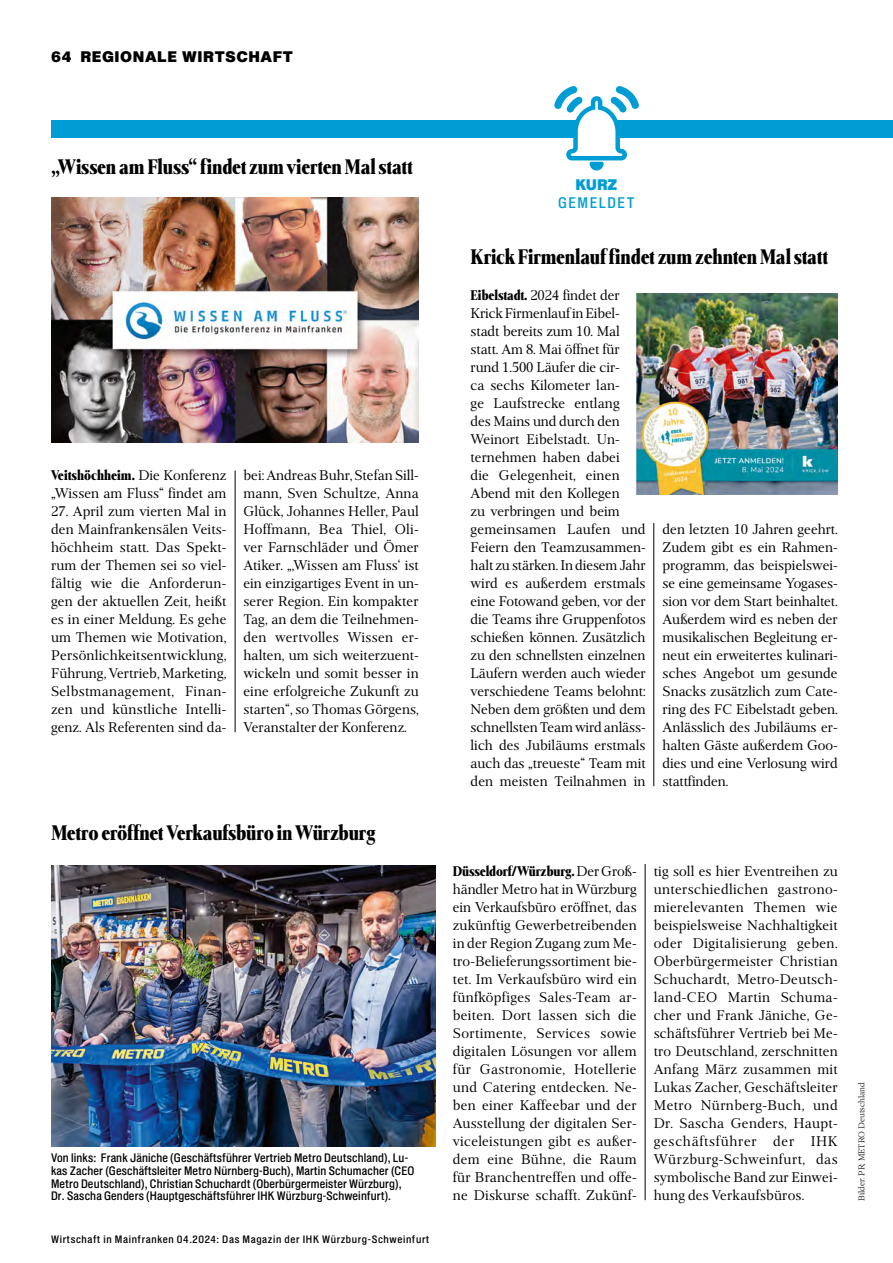
<style>
.page{position:relative;width:893px;height:1263px;background:#fff}
.page>*{position:absolute;margin:0;border:0;box-sizing:border-box;transform-origin:0 0}
.WiM_Head_kurz_gemeld{font:800 22.5px "Frontis Condensed";letter-spacing:-.01em;color:#000;scale:.96 1}
.WiM_Gtx_OHNE_Einzug{font:15px/18px "Frontis";letter-spacing:-.005em;color:#000;text-align:justify}
.t1{font:15px "Shapiro Pro 96 Super";letter-spacing:.04em;color:#000}
.WiM_Interview_Antwor{font:15px "Shapiro Pro 52 Middle";letter-spacing:.1em;color:#009dd4}
.WiM_Interview_Antwor-2{font:15px "Shapiro Pro 96 Super";color:#009dd4}
.WiM_BU{font:12px/12.8px "Shapiro Pro 52 Middle";letter-spacing:.01em;color:#000}
.t2{font:10.5px "Shapiro Pro 52 Middle";letter-spacing:.06em;color:#000}
.t3{font:300 9px "Frontis";color:#000}
.s1{font-family:"Frontis Condensed";font-weight:800}
</style>
<div class="page">
<div style="left:51px;top:120px;width:842px;height:18px;background:#009dd4"></div>
<img style="left:51px;top:198px;width:368px;height:245px">
<svg style="left:554px;top:86px;width:85px;height:84px"></svg>
<img style="left:51px;top:865px;width:385px;height:281px">
<img style="left:637px;top:293px;width:201px;height:201px">
<hr style="left:235px;top:470px;width:1px;height:262px;background:#000">
<hr style="left:645px;top:864px;width:1px;height:336px;background:#000">
<hr style="left:653px;top:523px;width:1px;height:263px;background:#000">
<p class="t1" style="left:51px;top:46px;width:243px">64 REGIONALE WIRTSCHAFT</p>
<p class="WiM_Head_kurz_gemeld" style="left:51px;top:151px;width:378px">„Wissen am Fluss“ findet zum vierten Mal statt</p>
<p class="WiM_Gtx_OHNE_Einzug" style="left:51px;top:466px;width:177px"><span class="s1">Veitshöchheim.</span> Die Konferenz „Wissen am Fluss“ findet am</p>
<p class="WiM_Gtx_OHNE_Einzug" style="left:51px;top:502px;width:177px">27. April zum vierten Mal in den Mainfrankensälen Veits&shy;höchheim statt. Das Spekt&shy;rum der Themen sei so viel&shy;fältig wie die Anforderun&shy;gen der aktuellen Zeit, heißt es in einer Meldung. Es gehe um Themen wie Motivation, Persönlichkeitsentwicklung, Führung, Vertrieb, Marketing, Selbstmanagement, Finan&shy;zen und künstliche Intelli&shy;genz. Als Referenten sind da-</p>
<p class="WiM_Gtx_OHNE_Einzug" style="left:243px;top:466px;width:177px">bei: Andreas Buhr, Stefan Sill&shy;mann, Sven Schultze, Anna Glück, Johannes Heller, Paul Hoffmann, Bea Thiel, Oli&shy;ver Farnschläder und Ömer Atiker. „,Wissen am Fluss‘ ist ein einzigartiges Event in un&shy;serer Region. Ein kompakter Tag, an dem die Teilnehmen&shy;den wertvolles Wissen er&shy;halten, um sich weiterzuent&shy;wickeln und somit besser in eine erfolgreiche Zukunft zu starten“, so Thomas Görgens, Veranstalter der Konferenz.</p>
<p class="WiM_Head_kurz_gemeld" style="left:51px;top:817px;width:340px">Metro eröffnet Verkaufsbüro in Würzburg</p>
<p class="WiM_BU" style="left:51px;top:1152px;width:365px">Von links: Frank Jäniche (Geschäftsführer Vertrieb Metro Deutschland), Lu&shy;kas Zacher (Geschäftsleiter Metro Nürnberg-Buch), Martin Schumacher (CEO Metro Deutschland), Christian Schuchardt (Oberbürgermeister Würzburg), Dr. Sascha Genders (Hauptgeschäftsführer IHK Würzburg-Schweinfurt).</p>
<p class="t2" style="left:51px;top:1232px;width:380px">Wirtschaft in Mainfranken 04.2024: Das Magazin der IHK Würzburg-Schweinfurt</p>
<p class="WiM_Interview_Antwor-2" style="left:576px;top:174px;width:43px">KURZ</p>
<p class="WiM_Interview_Antwor" style="left:558px;top:192px;width:78px">GEMELDET</p>
<p class="WiM_Head_kurz_gemeld" style="left:471px;top:241px;width:374px">Krick Firmenlauf findet zum zehnten Mal statt</p>
<p class="WiM_Gtx_OHNE_Einzug" style="left:471px;top:286px;width:177px;text-align:left"><span class="s1">Eibelstadt.</span> 2024 findet der<br>Krick Firmenlauf in Eibel&shy;stadt bereits zum 10. Mal statt. Am 8. Mai öffnet für rund 1.500 Läufer die cir-<br>ca sechs Kilometer lan-<br>ge Laufstrecke entlang<br>des Mains und durch den<br>Weinort Eibelstadt. Un&shy;ternehmen haben dabei<br>die Gelegenheit, einen<br>Abend mit den Kollegen<br>zu verbringen und beim gemeinsamen Laufen und<br>Feiern den Teamzusammen&shy;halt zu stärken. In diesem Jahr wird es außerdem erstmals eine Fotowand geben, vor der die Teams ihre Gruppenfotos schießen können. Zusätzlich zu den schnellsten einzelnen<br>Läufern werden auch wieder verschiedene Teams belohnt:<br>Neben dem größten und dem schnellsten Team wird anläss&shy;lich des Jubiläums erstmals auch das „treueste“ Team mit den meisten Teilnahmen in</p>
<p class="WiM_Gtx_OHNE_Einzug" style="left:663px;top:520px;width:177px">den letzten 10 Jahren geehrt.<br>Zudem gibt es ein Rahmen&shy;programm, das beispielswei&shy;se eine gemeinsame Yogases&shy;sion vor dem Start beinhaltet.<br>Außerdem wird es neben der musikalischen Begleitung er&shy;neut ein erweitertes kulinari&shy;sches Angebot um gesunde Snacks zusätzlich zum Cate&shy;ring des FC Eibelstadt geben.<br>Anlässlich des Jubiläums er&shy;halten Gäste außerdem Goo&shy;dies und eine Verlosung wird stattfinden.</p>
<p class="WiM_Gtx_OHNE_Einzug" style="left:453px;top:862px;width:186px"><span class="s1">Düsseldorf/Würzburg.</span> Der Groß&shy;händler Metro hat in Würzburg ein Verkaufsbüro eröffnet, das zukünftig Gewerbetreibenden in der Region Zugang zum Me&shy;tro-Belieferungssortiment bie&shy;tet. Im Verkaufsbüro wird ein fünfköpfiges Sales-Team ar&shy;beiten. Dort lassen sich die Sortimente, Services sowie digitalen Lösungen vor allem für Gastronomie, Hotellerie und Catering entdecken. Ne&shy;ben einer Kaffeebar und der Ausstellung der digitalen Ser&shy;viceleistungen gibt es außer&shy;dem eine Bühne, die Raum für Branchentreffen und offe&shy;ne Diskurse schafft. Zukünf-</p>
<p class="WiM_Gtx_OHNE_Einzug" style="left:654px;top:862px;width:186px">tig soll es hier Eventreihen zu unterschiedlichen gastrono&shy;mierelevanten Themen wie beispielsweise Nachhaltigkeit oder Digitalisierung geben.<br>Oberbürgermeister Christian Schuchardt, Metro-Deutsch&shy;land-CEO Martin Schuma&shy;cher und Frank Jäniche, Ge&shy;schäftsführer Vertrieb bei Me&shy;tro Deutschland, zerschnitten Anfang März zusammen mit Lukas Zacher, Geschäftsleiter Metro Nürnberg-Buch, und Dr. Sascha Genders, Haupt&shy;geschäftsführer der IHK Würzburg-Schweinfurt, das symbolische Band zur Einwei&shy;hung des Verkaufsbüros.</p>
<p class="t3" style="left:856px;top:1201px;width:120px;rotate:-90deg">Bilder: PR; METRO Deutschland</p>
</div>
